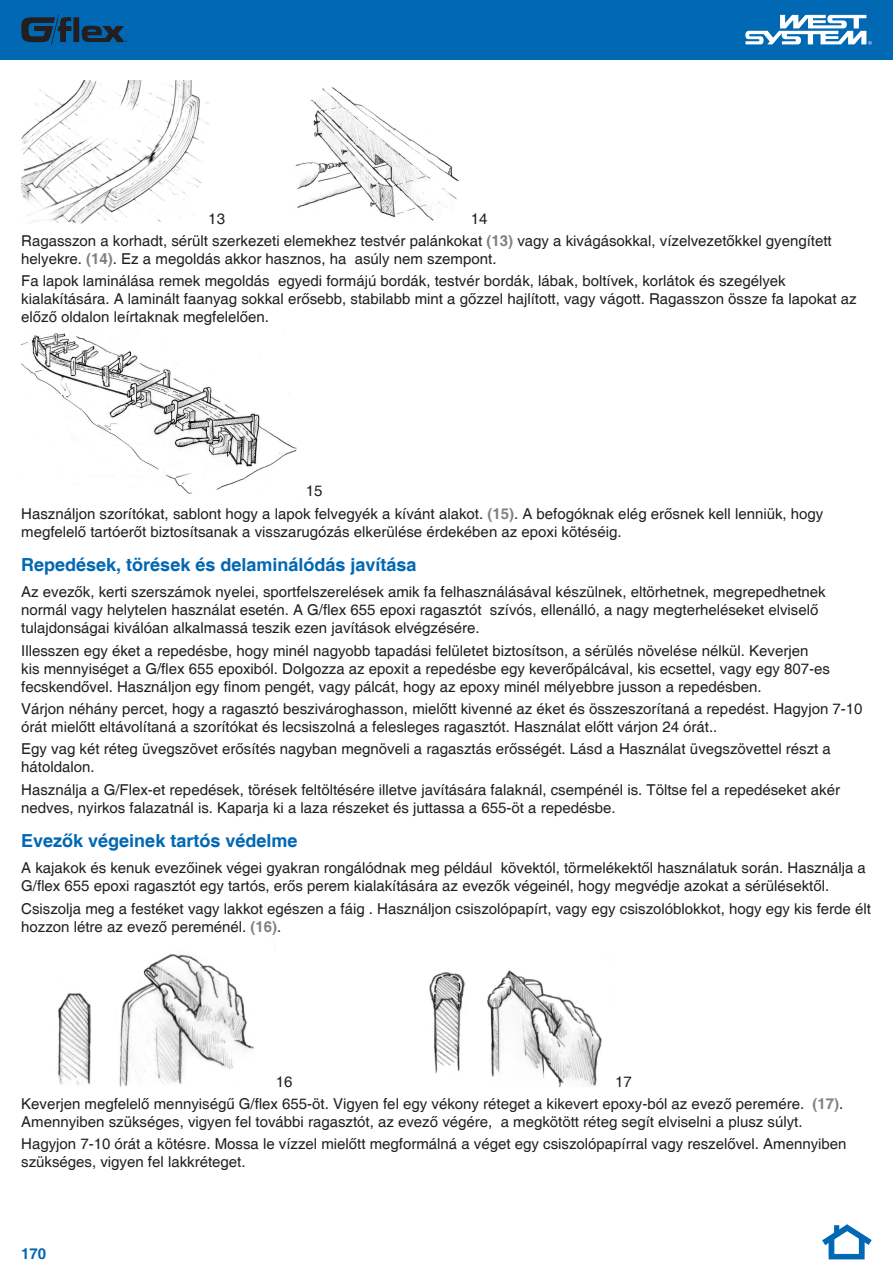
<style>
.page{position:relative;width:893px;height:1263px;background:#fff}
.page>*{position:absolute;margin:0;border:0;box-sizing:border-box;transform-origin:0 0}
.t1{font:700 18px "Helvetica";color:#0168b3}
.t2{font:15px/18px "Helvetica";color:#231f20}
.t3{font:700 15px "Helvetica";color:#0168b3}
.t4{font:600 5.4px "Myriad Pro";color:#231f20}
.s1{font-weight:700;color:#818181}
</style>
<div class="page">
<div style="left:0;top:0;width:893px;height:60px;background:#0168b3"></div>
<svg style="left:745px;top:15px;width:127px;height:30px"></svg>
<svg style="left:21px;top:15px;width:104px;height:29px"></svg>
<div style="left:828px;top:1239px;width:6px;height:15px;background:#0168b3"></div>
<svg style="left:822px;top:1224px;width:50px;height:27px"></svg>
<div style="left:829px;top:1254px;width:36px;height:5px;background:#0168b3"></div>
<div style="left:859px;top:1238px;width:6px;height:16px;background:#0168b3"></div>
<img style="left:21px;top:81px;width:187px;height:143px">
<img style="left:295px;top:87px;width:164px;height:134px">
<img style="left:21px;top:333px;width:276px;height:161px">
<img style="left:57px;top:954px;width:197px;height:132px">
<img style="left:429px;top:970px;width:173px;height:116px">
<p class="t4" style="left:125px;top:38px;width:4px">®</p>
<p class="t2" style="left:21px;top:208px;width:812px;line-height:22.2px;text-indent:450px">14<br>Ragasszon a korhadt, sérült szerkezeti elemekhez testvér palánkokat <span class="s1">(13)</span> vagy a kivágásokkal, vízelvezetőkkel gyengített</p>
<p class="t2" style="left:21px;top:248px;width:766px;line-height:22.2px">helyekre. <span class="s1">(14)</span>. Ez a megoldás akkor hasznos, ha asúly nem szempont.<br>Fa lapok laminálása remek megoldás egyedi formájú bordák, testvér bordák, lábak, boltívek, korlátok és szegélyek</p>
<p class="t2" style="left:21px;top:290px;width:837px">kialakítására. A laminált faanyag sokkal erősebb, stabilabb mint a gőzzel hajlított, vagy vágott. Ragasszon össze fa lapokat az előző oldalon leírtaknak megfelelően.</p>
<p class="t2" style="left:208px;top:210px;width:18px">13</p>
<p class="t2" style="left:21px;top:480px;width:804px;line-height:22.2px;text-indent:284px">15<br>Használjon szorítókat, sablont hogy a lapok felvegyék a kívánt alakot. <span class="s1">(15)</span>. A befogóknak elég erősnek kell lenniük, hogy</p>
<p class="t2" style="left:21px;top:523px;width:602px">megfelelő tartóerőt biztosítsanak a visszarugózás elkerülése érdekében az epoxi kötéséig.</p>
<p class="t1" style="left:21px;top:554px;width:397px">Repedések, törések és delaminálódás javítása</p>
<p class="t2" style="left:21px;top:584px;width:806px">Az evezők, kerti szerszámok nyelei, sportfelszerelések amik fa felhasználásával készülnek, eltörhetnek, megrepedhetnek normál vagy helytelen használat esetén. A G/flex 655 epoxi ragasztót szívós, ellenálló, a nagy megterheléseket elviselő tulajdonságai kiválóan alkalmassá teszik ezen javítások elvégzésére.</p>
<p class="t2" style="left:21px;top:642px;width:810px">Illesszen egy éket a repedésbe, hogy minél nagyobb tapadási felületet biztosítson, a sérülés növelése nélkül. Keverjen kis mennyiséget a G/flex 655 epoxiból. Dolgozza az epoxit a repedésbe egy keverőpálcával, kis ecsettel, vagy egy 807-es fecskendővel. Használjon egy finom pengét, vagy pálcát, hogy az epoxy minél mélyebbre jusson a repedésben.</p>
<p class="t2" style="left:21px;top:700px;width:843px">Várjon néhány percet, hogy a ragasztó beszivároghasson, mielőtt kivenné az éket és összeszorítaná a repedést. Hagyjon 7-10 órát mielőtt eltávolítaná a szorítókat és lecsiszolná a felesleges ragasztót. Használat előtt várjon 24 órát..</p>
<p class="t2" style="left:21px;top:740px;width:811px">Egy vag két réteg üvegszövet erősítés nagyban megnöveli a ragasztás erősségét. Lásd a Használat üvegszövettel részt a hátoldalon.</p>
<p class="t2" style="left:21px;top:781px;width:820px">Használja a G/Flex-et repedések, törések feltöltésére illetve javítására falaknál, csempénél is. Töltse fel a repedéseket akér nedves, nyirkos falazatnál is. Kaparja ki a laza részeket és juttassa a 655-öt a repedésbe.</p>
<p class="t1" style="left:21px;top:829px;width:278px">Evezők végeinek tartós védelme</p>
<p class="t2" style="left:21px;top:860px;width:846px">A kajakok és kenuk evezőinek végei gyakran rongálódnak meg például kövektól, törmelékektől használatuk során. Használja a<br>G/flex 655 epoxi ragasztót egy tartós, erős perem kialakítására az evezők végeinél, hogy megvédje azokat a sérülésektől.</p>
<p class="t2" style="left:21px;top:900px;width:851px">Csiszolja meg a festéket vagy lakkot egészen a fáig . Használjon csiszolópapírt, vagy egy csiszolóblokkot, hogy egy kis ferde élt hozzon létre az evező pereménél. <span class="s1">(16)</span>.</p>
<p class="t2" style="left:21px;top:1071px;width:824px;line-height:22.2px;text-indent:594px">17<br>Keverjen megfelelő mennyiségű G/flex 655-öt. Vigyen fel egy vékony réteget a kikevert epoxy-ból az evező peremére. <span class="s1">(17)</span>.</p>
<p class="t2" style="left:21px;top:1111px;width:827px;line-height:22.2px">Amennyiben szükséges, vigyen fel további ragasztót, az evező végére, a megkötött réteg segít elviselni a plusz súlyt.<br>Hagyjon 7-10 órát a kötésre. Mossa le vízzel mielőtt megformálná a véget egy csiszolópapírral vagy reszelővel. Amennyiben</p>
<p class="t2" style="left:21px;top:1153px;width:226px">szükséges, vigyen fel lakkréteget.</p>
<p class="t2" style="left:276px;top:1073px;width:18px">16</p>
<p class="t3" style="left:21px;top:1244px;width:27px">170</p>
</div>
